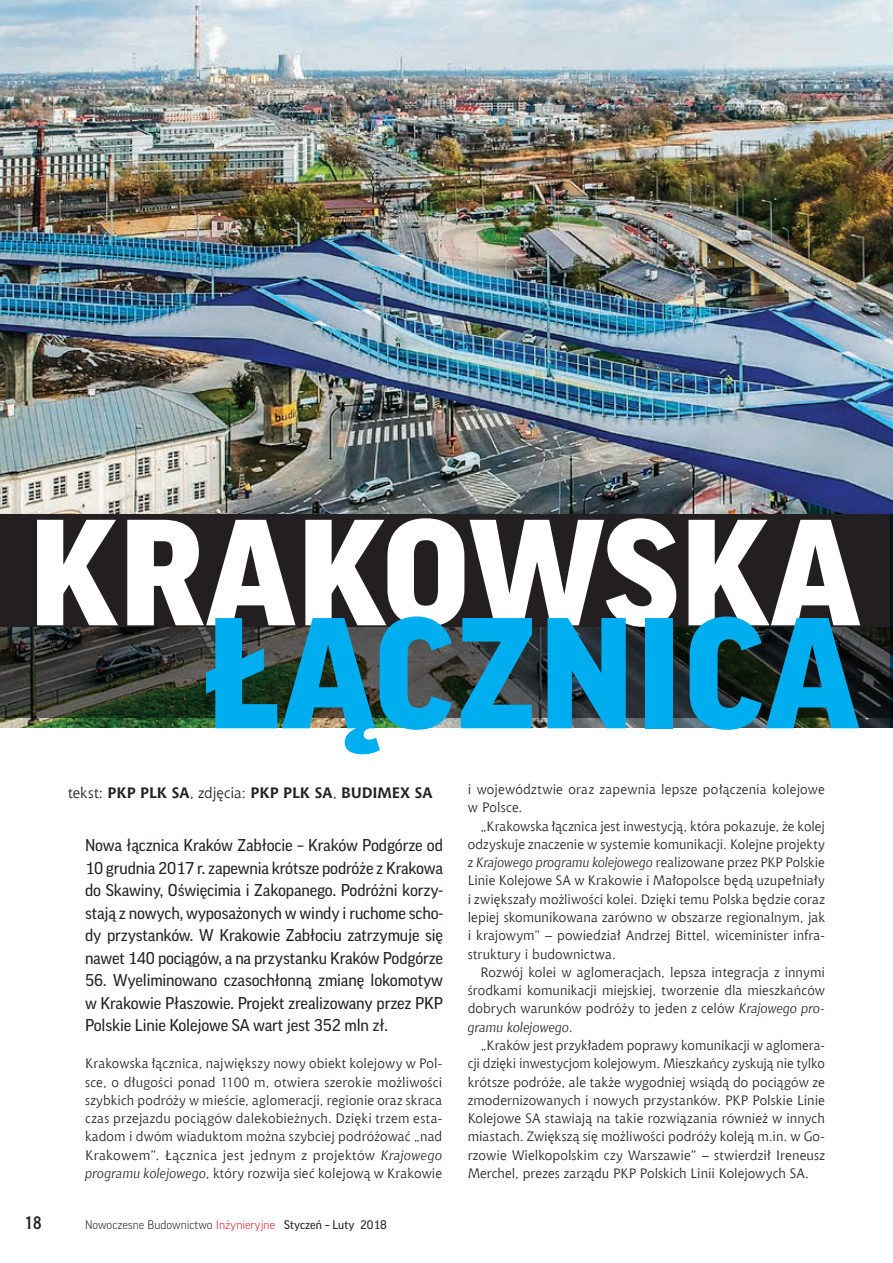
<style>
.page{position:relative;width:893px;height:1263px;background:#fff}
.page>*{position:absolute;margin:0;border:0;box-sizing:border-box;transform-origin:0 0}
.t1{font:900 152.1px "Good Pro";letter-spacing:.01em;color:#00aeef}
.t2{font:900 145.5px "Good Pro";letter-spacing:.01em;color:#fff}
.t3{font:700 18px "Aerton Cnd EFN";color:#231f20}
.t4{font:16.5px/22.5px "Good Pro";letter-spacing:-.01em;color:#231f20;text-align:justify}
.t5{font:700 15px "Chianti EU";color:#231f20}
.t6{font:13.5px/18.3px "Chianti EU";letter-spacing:.01em;color:#231f20;text-align:justify}
.t7{font:300 12px "Good Pro";color:#231f20}
.s1{font-weight:400}
.s2{font-style:italic}
.s3{color:#d1232a}
</style>
<div class="page">
<img style="left:0;top:0;width:893px;height:728px">
<svg style="left:0;top:509px;width:893px;height:208px"></svg>
<div style="left:0;top:514px;width:893px;height:113px;background:#231f20"></div>
<hr style="left:890px;top:514px;width:3px;height:214px;background:#00aeef">
<h2 class="t2" style="left:29px;top:492px;width:833px">KRAKOWSKA</h2>
<h1 class="t1" style="left:204px;top:588px;width:657px">ŁĄCZNICA</h1>
<p class="t5" style="left:68px;top:783px;width:366px"><span class="s1">tekst:</span> PKP PLK SA<span class="s1">, zdjęcia:</span> PKP PLK SA<span class="s1">,</span> BUDIMEX SA</p>
<p class="t6" style="left:468px;top:780px;width:359px">i województwie oraz zapewnia lepsze połączenia kolejowe w Polsce.</p>
<p class="t6" style="left:468px;top:816px;width:359px;text-indent:13px">„Krakowska łącznica jest inwestycją, która pokazuje, że kolej odzyskuje znaczenie w systemie komunikacji. Kolejne projekty z <span class="s2">Krajowego programu kolejowego</span> realizowane przez PKP Polskie Linie Kolejowe SA w Krakowie i Małopolsce będą uzupełniały i zwiększały możliwości kolei. Dzięki temu Polska będzie coraz lepiej skomunikowana zarówno w obszarze regionalnym, jak i krajowym” – powiedział Andrzej Bittel, wiceminister infra&shy;struktury i budownictwa.</p>
<p class="t6" style="left:468px;top:963px;width:359px;text-indent:13px">Rozwój kolei w aglomeracjach, lepsza integracja z innymi środkami komunikacji miejskiej, tworzenie dla mieszkańców dobrych warunków podróży to jeden z celów <span class="s2">Krajowego pro&shy;gramu kolejowego</span>.</p>
<p class="t6" style="left:468px;top:1036px;width:359px;text-indent:13px">„Kraków jest przykładem poprawy komunikacji w aglomera&shy;cji dzięki inwestycjom kolejowym. Mieszkańcy zyskują nie tylko krótsze podróże, ale także wygodniej wsiądą do pociągów ze zmodernizowanych i nowych przystanków. PKP Polskie Linie Kolejowe SA stawiają na takie rozwiązania również w innych miastach. Zwiększą się możliwości podróży koleją m.in. w Go&shy;rzowie Wielkopolskim czy Warszawie” – stwierdził Ireneusz Merchel, prezes zarządu PKP Polskich Linii Kolejowych SA.</p>
<p class="t4" style="left:85px;top:834px;width:360px">Nowa łącznica Kraków Zabłocie – Kraków Podgórze od 10 grudnia 2017 r. zapewnia krótsze podróże z Krakowa do Skawiny, Oświęcimia i Zakopanego. Podróżni korzy&shy;stają z nowych, wyposażonych w windy i ruchome scho&shy;dy przystanków. W Krakowie Zabłociu zatrzymuje się nawet 140 pociągów, a na przystanku Kraków Podgórze</p>
<p class="t4" style="left:85px;top:969px;width:360px">56. Wyeliminowano czasochłonną zmianę lokomotyw w Krakowie Płaszowie. Projekt zrealizowany przez PKP Polskie Linie Kolejowe SA wart jest 352 mln zł.</p>
<p class="t6" style="left:85px;top:1054px;width:359px">Krakowska łącznica, największy nowy obiekt kolejowy w Pol&shy;sce, o długości ponad 1100 m, otwiera szerokie możliwości szybkich podróży w mieście, aglomeracji, regionie oraz skraca czas przejazdu pociągów dalekobieżnych. Dzięki trzem esta&shy;kadom i dwóm wiaduktom można szybciej podróżować „nad Krakowem”. Łącznica jest jednym z projektów <span class="s2">Krajowego programu kolejowego</span>, który rozwija sieć kolejową w Krakowie</p>
<h3 class="t3" style="left:25px;top:1212px;width:18px">18</h3>
<p class="t7" style="left:85px;top:1218px;width:303px">Nowoczesne Budownictwo <span class="s3">Inżynieryjne</span> <span class="s1">Styczeń – Luty 2018</span></p>
</div>
